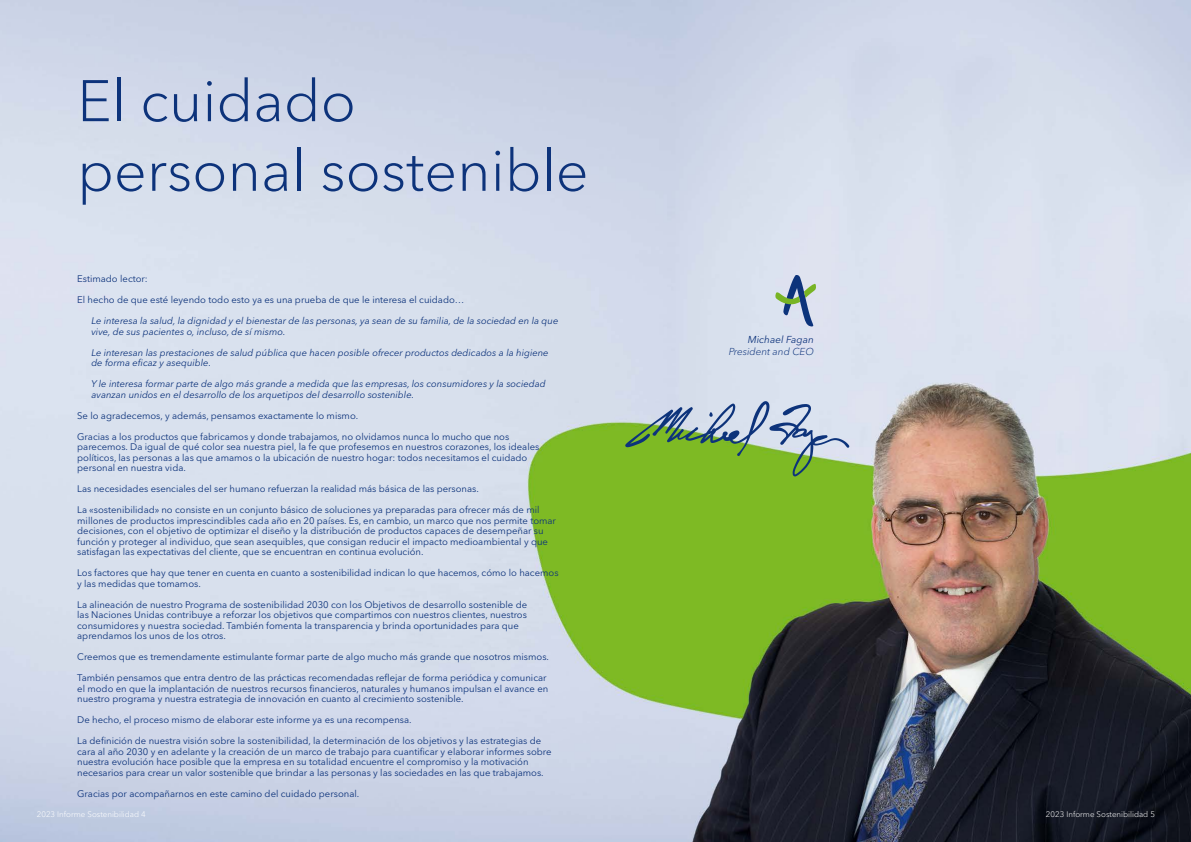
<style>
.page{position:relative;width:1191px;height:842px;background:#fff}
.page>*{position:absolute;margin:0;border:0;box-sizing:border-box;transform-origin:0 0}
.t1{font:300 58px/69.6px "Avenir Next LT Pro";color:#0d337b}
.t2{font:italic 300 10px "Avenir Next LT Pro";color:#0d337b}
.t3{font:italic 10px "Avenir Next LT Pro";color:#0d337b}
.t4{font:9.5px/10.5px "Avenir Next LT Pro";color:#0d337b}
.t5{font:italic 9.5px/10.5px "Avenir Next LT Pro";color:#0d337b}
.t6{font:300 8px "Avenir Next LT Pro";color:#fff}
</style>
<div class="page">
<img style="left:0;top:0;width:1191px;height:842px">
<svg style="left:625px;top:401px;width:224px;height:75px;background:#97b988"></svg>
<svg style="left:775px;top:275px;width:41px;height:52px;background:#a3b5bf"></svg>
<h1 class="t1" style="left:77px;top:66px;width:513px">El cuidado personal sostenible</h1>
<p class="t4" style="left:77px;top:274px;width:72px">Estimado lector:</p>
<p class="t4" style="left:77px;top:295px;width:388px">El hecho de que esté leyendo todo esto ya es una prueba de que le interesa el cuidado…</p>
<p class="t5" style="left:91px;top:316px;width:468px">Le interesa la salud, la dignidad y el bienestar de las personas, ya sean de su familia, de la sociedad en la que vive, de sus pacientes o, incluso, de sí mismo.</p>
<p class="t5" style="left:91px;top:347px;width:459px">Le interesan las prestaciones de salud pública que hacen posible ofrecer productos dedicados a la higiene de forma eficaz y asequible.</p>
<p class="t5" style="left:91px;top:379px;width:456px">Y le interesa formar parte de algo más grande a medida que las empresas, los consumidores y la sociedad avanzan unidos en el desarrollo de los arquetipos del desarrollo sostenible.</p>
<p class="t4" style="left:77px;top:410px;width:282px">Se lo agradecemos, y además, pensamos exactamente lo mismo.</p>
<p class="t4" style="left:77px;top:431px;width:464px">Gracias a los productos que fabricamos y donde trabajamos, no olvidamos nunca lo mucho que nos parecemos. Da igual de qué color sea nuestra piel, la fe que profesemos en nuestros corazones, los ideales políticos, las personas a las que amamos o la ubicación de nuestro hogar: todos necesitamos el cuidado personal en nuestra vida.</p>
<p class="t4" style="left:77px;top:484px;width:403px">Las necesidades esenciales del ser humano refuerzan la realidad más básica de las personas.</p>
<p class="t4" style="left:77px;top:505px;width:480px">La «sostenibilidad» no consiste en un conjunto básico de soluciones ya preparadas para ofrecer más de mil millones de productos imprescindibles cada año en 20 países. Es, en cambio, un marco que nos permite tomar decisiones, con el objetivo de optimizar el diseño y la distribución de productos capaces de desempeñar su función y proteger al individuo, que sean asequibles, que consigan reducir el impacto medioambiental y que satisfagan las expectativas del cliente, que se encuentran en continua evolución.</p>
<p class="t4" style="left:77px;top:568px;width:483px">Los factores que hay que tener en cuenta en cuanto a sostenibilidad indican lo que hacemos, cómo lo hacemos y las medidas que tomamos.</p>
<p class="t4" style="left:77px;top:599px;width:451px">La alineación de nuestro Programa de sostenibilidad 2030 con los Objetivos de desarrollo sostenible de las Naciones Unidas contribuye a reforzar los objetivos que compartimos con nuestros clientes, nuestros consumidores y nuestra sociedad. También fomenta la transparencia y brinda oportunidades para que aprendamos los unos de los otros.</p>
<p class="t4" style="left:77px;top:652px;width:473px">Creemos que es tremendamente estimulante formar parte de algo mucho más grande que nosotros mismos.</p>
<p class="t4" style="left:77px;top:673px;width:472px">También pensamos que entra dentro de las prácticas recomendadas reflejar de forma periódica y comunicar el modo en que la implantación de nuestros recursos financieros, naturales y humanos impulsan el avance en nuestro programa y nuestra estrategia de innovación en cuanto al crecimiento sostenible.</p>
<p class="t4" style="left:77px;top:715px;width:336px">De hecho, el proceso mismo de elaborar este informe ya es una recompensa.</p>
<p class="t4" style="left:77px;top:736px;width:476px">La definición de nuestra visión sobre la sostenibilidad, la determinación de los objetivos y las estrategias de cara al año 2030 y en adelante y la creación de un marco de trabajo para cuantificar y elaborar informes sobre nuestra evolución hace posible que la empresa en su totalidad encuentre el compromiso y la motivación necesarios para crear un valor sostenible que brindar a las personas y las sociedades en las que trabajamos.</p>
<p class="t4" style="left:77px;top:788px;width:283px">Gracias por acompañarnos en este camino del cuidado personal.</p>
<p class="t3" style="left:748px;top:333px;width:67px">Michael Fagan</p>
<p class="t2" style="left:728px;top:345px;width:87px">President and CEO</p>
<p class="t6" style="left:37px;top:809px;width:110px">2023 Informe Sostenibilidad 4</p>
<p class="t6" style="left:1046px;top:809px;width:110px">2023 Informe Sostenibilidad 5</p>
</div>
